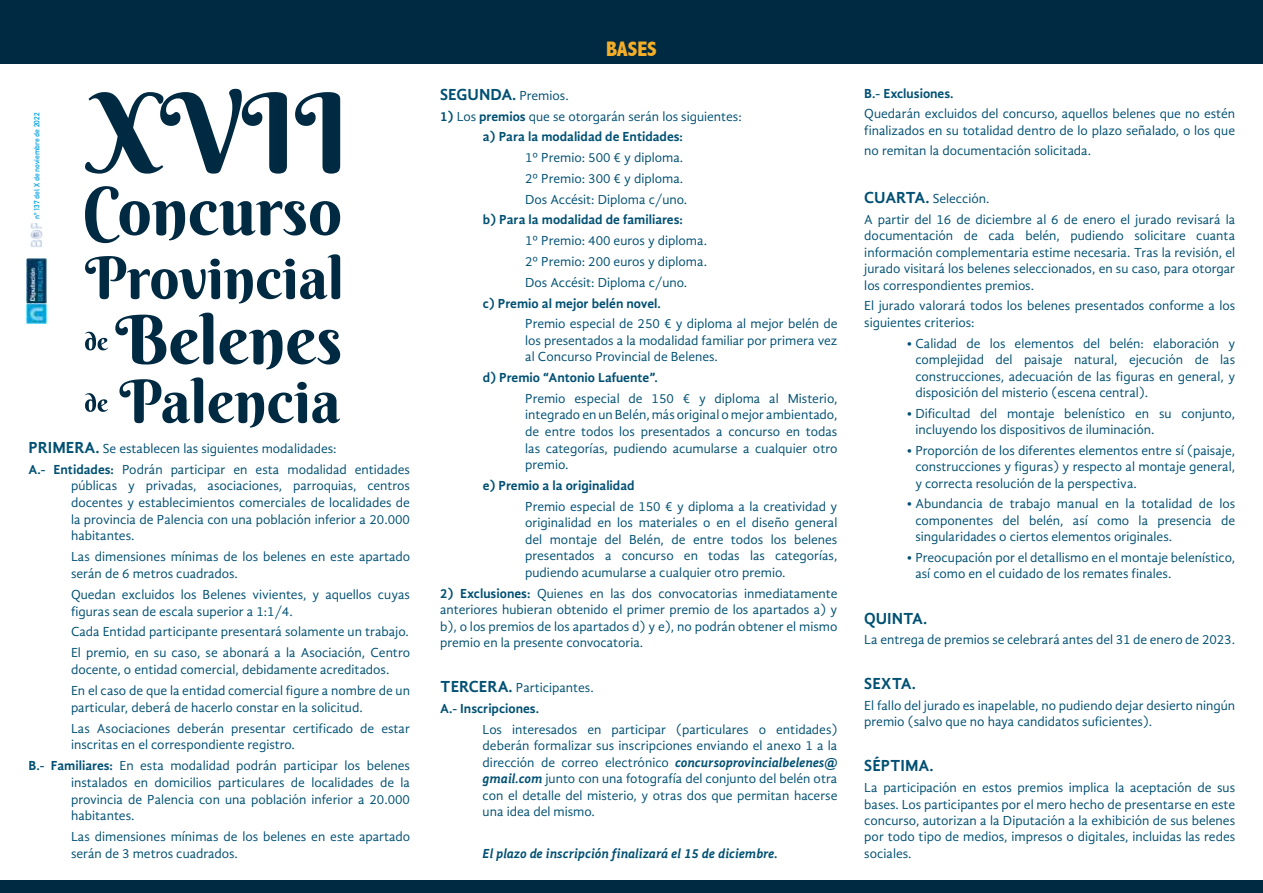
<style>
.page{position:relative;width:1263px;height:893px;background:#fff}
.page>*{position:absolute;margin:0;border:0;box-sizing:border-box;transform-origin:0 0}
.t1{font:800 condensed 21px "Abadi";color:#f4ae28}
.t2{font:700 16.5px "Gandhi Sans";color:#005073}
.t3{font:13.5px/16.5px "Gandhi Sans";color:#005073}
.t4{font:700 13.5px/20.9px "Gandhi Sans";color:#005073}
.t5{font:italic 700 13.5px "Gandhi Sans";color:#005073}
.t6{font:700 7.5px "DIN Alternate";color:#009fe3}
.s1{font-weight:700;font-size:16.5px}
.s2{font-weight:700}
.s3{font-weight:400;font-size:13.5px}
.s4{font-weight:400}
.s5{font-size:16.5px}
.s6{font-weight:700;font-style:italic}
</style>
<div class="page">
<div style="left:0;top:0;width:1263px;height:63px;background:#002a42"></div>
<img style="left:31px;top:223px;width:11px;height:24px">
<div style="left:0;top:880px;width:1263px;height:13px;background:#002a42"></div>
<img style="left:26px;top:258px;width:21px;height:65px">
<svg style="left:85px;top:89px;width:202px;height:85px"></svg>
<svg style="left:295px;top:92px;width:45px;height:82px"></svg>
<svg style="left:85px;top:186px;width:255px;height:57px"></svg>
<svg style="left:85px;top:254px;width:255px;height:50px"></svg>
<svg style="left:85px;top:332px;width:23px;height:18px"></svg>
<svg style="left:115px;top:313px;width:98px;height:51px"></svg>
<svg style="left:220px;top:330px;width:120px;height:39px"></svg>
<svg style="left:85px;top:393px;width:23px;height:19px"></svg>
<svg style="left:119px;top:377px;width:84px;height:46px"></svg>
<svg style="left:209px;top:382px;width:131px;height:46px"></svg>
<p class="t6" style="left:31px;top:219px;width:108px;rotate:-90deg">nº 137 del X de noviembre de 2022</p>
<p class="t3" style="left:28px;top:438px;width:383px;line-height:21px"><span class="s1">PRIMERA.</span> Se establecen las siguientes modalidades:<br><span class="s2">A.- Entidades:</span> Podrán participar en esta modalidad entidades</p>
<p class="t3" style="left:71px;top:477px;width:340px;text-align:justify">públicas y privadas, asociaciones, parroquias, centros docentes y establecimientos comerciales de localidades de la provincia de Palencia con una población inferior a 20.000 habitantes.</p>
<p class="t3" style="left:71px;top:548px;width:341px">Las dimensiones mínimas de los belenes en este apartado serán de 6 metros cuadrados.</p>
<p class="t3" style="left:71px;top:586px;width:340px">Quedan excluidos los Belenes vivientes, y aquellos cuyas figuras sean de escala superior a 1:1/4.</p>
<p class="t3" style="left:71px;top:621px;width:340px;line-height:21px">Cada Entidad participante presentará solamente un trabajo.<br>El premio, en su caso, se abonará a la Asociación, Centro</p>
<p class="t3" style="left:71px;top:659px;width:340px;line-height:20.9px">docente, o entidad comercial, debidamente acreditados.<br>En el caso de que la entidad comercial figure a nombre de un</p>
<p class="t3" style="left:71px;top:697px;width:340px;line-height:20.9px">particular, deberá de hacerlo constar en la solicitud.<br>Las Asociaciones deberán presentar certificado de estar</p>
<p class="t3" style="left:28px;top:734px;width:383px;line-height:20.9px;text-indent:43px">inscritas en el correspondiente registro.<br><span class="s2">B.- Familiares:</span> En esta modalidad podrán participar los belenes</p>
<p class="t3" style="left:71px;top:774px;width:340px;text-align:justify">instalados en domicilios particulares de localidades de la provincia de Palencia con una población inferior a 20.000 habitantes.</p>
<p class="t3" style="left:71px;top:828px;width:341px">Las dimensiones mínimas de los belenes en este apartado serán de 3 metros cuadrados.</p>
<h1 class="t1" style="left:606px;top:36px;width:52px">BASES</h1>
<p class="t2" style="left:440px;top:85px;width:130px">SEGUNDA. <span class="s3">Premios.</span></p>
<p class="t4" style="left:483px;top:106px;width:261px;text-indent:-43px">1) <span class="s4">Los</span> premios <span class="s4">que se otorgarán serán los siguientes: </span>a) Para la modalidad de Entidades:</p>
<p class="t3" style="left:525px;top:147px;width:164px;line-height:20.9px">1º Premio: 500 € y diploma.<br>2º Premio: 300 € y diploma.<br>Dos Accésit: Diploma c/uno.</p>
<p class="t4" style="left:483px;top:209px;width:202px">b) Para la modalidad de familiares:</p>
<p class="t3" style="left:525px;top:230px;width:183px;line-height:20.9px;text-align:justify">1º Premio: 400 euros y diploma.<br>2º Premio: 200 euros y diploma.<br>Dos Accésit: Diploma c/uno.</p>
<p class="t4" style="left:483px;top:293px;width:180px">c) Premio al mejor belén novel.</p>
<p class="t3" style="left:525px;top:316px;width:314px;text-align:justify">Premio especial de 250 € y diploma al mejor belén de los presentados a la modalidad familiar por primera vez al Concurso Provincial de Belenes.</p>
<p class="t4" style="left:483px;top:367px;width:177px">d) Premio “Antonio Lafuente”.</p>
<p class="t3" style="left:525px;top:390px;width:314px;text-align:justify">Premio especial de 150 € y diploma al Misterio, integrado en un Belén, más original o mejor ambientado, de entre todos los presentados a concurso en todas las categorías, pudiendo acumularse a cualquier otro premio.</p>
<p class="t4" style="left:483px;top:475px;width:153px">e) Premio a la originalidad</p>
<p class="t3" style="left:525px;top:498px;width:314px;text-align:justify">Premio especial de 150 € y diploma a la creatividad y originalidad en los materiales o en el diseño general del montaje del Belén, de entre todos los belenes presentados a concurso en todas las categorías, pudiendo acumularse a cualquier otro premio.</p>
<p class="t3" style="left:440px;top:585px;width:399px;text-align:justify"><span class="s2">2) Exclusiones:</span> Quienes en las dos convocatorias inmediatamente anteriores hubieran obtenido el primer premio de los apartados a) y b), o los premios de los apartados d) y e), no podrán obtener el mismo premio en la presente convocatoria.</p>
<p class="t4" style="left:440px;top:677px;width:155px"><span class="s5">TERCERA.</span> <span class="s4">Participantes.<br></span>A.- Inscripciones.</p>
<p class="t3" style="left:483px;top:721px;width:356px;text-align:justify">Los interesados en participar (particulares o entidades) deberán formalizar sus inscripciones enviando el anexo 1 a la dirección de correo electrónico <span class="s6">concursoprovincialbelenes@ gmail.com</span> junto con una fotografía del conjunto del belén otra con el detalle del misterio, y otras dos que permitan hacerse una idea del mismo.</p>
<p class="t5" style="left:483px;top:846px;width:297px">El plazo de inscripción finalizará el 15 de diciembre.</p>
<p class="t4" style="left:864px;top:82px;width:91px">B.- Exclusiones.</p>
<p class="t3" style="left:864px;top:105px;width:372px">Quedarán excluidos del concurso, aquellos belenes que no estén finalizados en su totalidad dentro de lo plazo señalado, o los que</p>
<p class="t3" style="left:864px;top:142px;width:228px">no remitan la documentación solicitada.</p>
<p class="t3" style="left:864px;top:188px;width:372px;line-height:20.7px"><span class="s1">CUARTA.</span> Selección.<br>A partir del 16 de diciembre al 6 de enero el jurado revisará la</p>
<p class="t3" style="left:864px;top:228px;width:372px;text-align:justify">documentación de cada belén, pudiendo solicitare cuanta información complementaria estime necesaria. Tras la revisión, el jurado visitará los belenes seleccionados, en su caso, para otorgar los correspondientes premios.</p>
<p class="t3" style="left:864px;top:298px;width:372px">El jurado valorará todos los belenes presentados conforme a los siguientes criterios:</p>
<p class="t3" style="left:915px;top:335px;width:321px;text-align:justify;text-indent:-9px">• Calidad de los elementos del belén: elaboración y complejidad del paisaje natural, ejecución de las construcciones, adecuación de las figuras en general, y disposición del misterio (escena central).</p>
<p class="t3" style="left:915px;top:405px;width:321px;text-indent:-9px">• Dificultad del montaje belenístico en su conjunto, incluyendo los dispositivos de iluminación.</p>
<p class="t3" style="left:915px;top:442px;width:321px;text-align:justify;text-indent:-9px">• Proporción de los diferentes elementos entre sí (paisaje, construcciones y figuras) y respecto al montaje general, y correcta resolución de la perspectiva.</p>
<p class="t3" style="left:915px;top:496px;width:321px;text-align:justify;text-indent:-9px">• Abundancia de trabajo manual en la totalidad de los componentes del belén, así como la presencia de singularidades o ciertos elementos originales.</p>
<p class="t3" style="left:915px;top:549px;width:321px;text-indent:-9px">• Preocupación por el detallismo en el montaje belenístico, así como en el cuidado de los remates finales.</p>
<p class="t2" style="left:864px;top:608px;width:64px">QUINTA.</p>
<p class="t3" style="left:864px;top:631px;width:372px">La entrega de premios se celebrará antes del 31 de enero de 2023.</p>
<p class="t2" style="left:864px;top:674px;width:53px">SEXTA.</p>
<p class="t3" style="left:864px;top:697px;width:372px">El fallo del jurado es inapelable, no pudiendo dejar desierto ningún premio (salvo que no haya candidatos suficientes).</p>
<p class="t2" style="left:864px;top:756px;width:71px">SÉPTIMA.</p>
<p class="t3" style="left:864px;top:779px;width:372px;text-align:justify">La participación en estos premios implica la aceptación de sus bases. Los participantes por el mero hecho de presentarse en este concurso, autorizan a la Diputación a la exhibición de sus belenes por todo tipo de medios, impresos o digitales, incluidas las redes sociales.</p>
</div>
